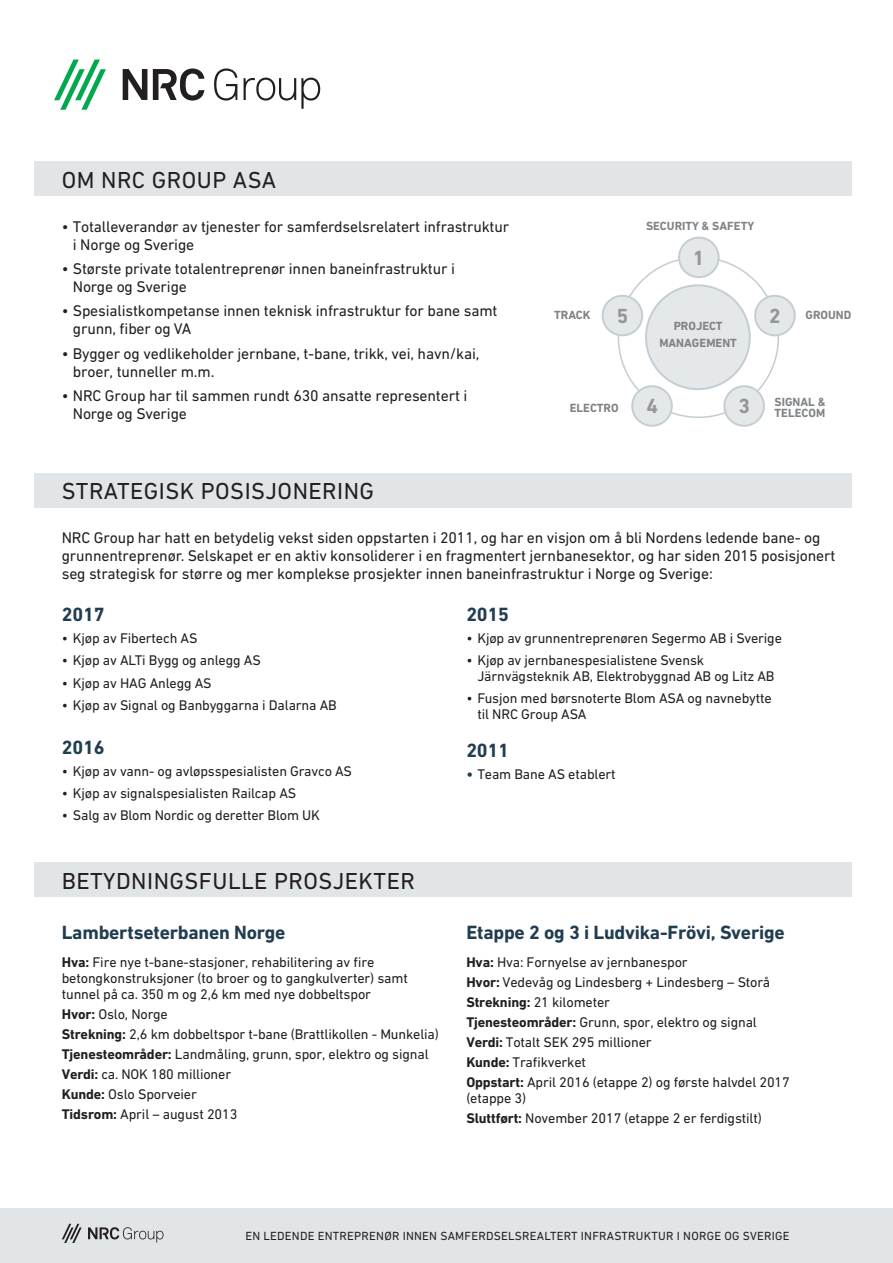
<style>
.page{position:relative;width:893px;height:1263px;background:#fff}
.page>*{position:absolute;margin:0;border:0;box-sizing:border-box;transform-origin:0 0}
.Mellomtittel_color{font:23.55px "DIN Next CYR";letter-spacing:.02em;color:#231f20}
.t1{font:700 20.85px "DIN Next CYR";color:#949699}
.t2{font:700 19.5px "DIN Next CYR";letter-spacing:-.01em;color:#213d50}
.t3{font:15.75px/18px "DIN Next CYR";letter-spacing:-.01em;color:#231f20}
.t4{font:14.25px/15.8px "DIN Next CYR";letter-spacing:-.01em;color:#231f20}
.t5{font:12px "DIN Next CYR";letter-spacing:.02em;color:#231f20}
.t6{font:700 12px/17.1px "DIN Next CYR";color:#808385;text-align:center}
.s1{font-weight:700;color:#213d50}
.s2{font-weight:700}
</style>
<div class="page">
<svg style="left:54px;top:60px;width:52px;height:50px"></svg>
<svg style="left:123px;top:69px;width:24px;height:31px"></svg>
<svg style="left:153px;top:68px;width:51px;height:33px"></svg>
<svg style="left:214px;top:68px;width:23px;height:33px"></svg>
<svg style="left:244px;top:78px;width:76px;height:31px"></svg>
<div style="left:34px;top:863px;width:817px;height:34px;background:#e1e5e8"></div>
<div style="left:0;top:1209px;width:893px;height:54px;background:#e1e5e8"></div>
<div style="left:34px;top:162px;width:817px;height:34px;background:#e1e5e8"></div>
<div style="left:34px;top:473px;width:817px;height:34px;background:#e1e5e8"></div>
<div style="left:646px;top:285px;width:104px;height:104px;background:#e5e8e9;border-radius:50%"></div>
<div style="left:645px;top:284px;width:106px;height:106px;border:2px solid #c5ced3;border-radius:50%"></div>
<div style="left:679px;top:238px;width:40px;height:39px;background:#e5e8e9;border-radius:50%"></div>
<div style="left:678px;top:237px;width:42px;height:41px;border:2px solid #c5ced3;border-radius:50%"></div>
<div style="left:755px;top:296px;width:40px;height:39px;background:#e5e8e9;border-radius:50%"></div>
<div style="left:754px;top:295px;width:42px;height:41px;border:2px solid #c5ced3;border-radius:50%"></div>
<div style="left:603px;top:296px;width:39px;height:39px;background:#e5e8e9;border-radius:50%"></div>
<div style="left:602px;top:295px;width:41px;height:41px;border:2px solid #c5ced3;border-radius:50%"></div>
<div style="left:724px;top:386px;width:40px;height:40px;background:#e5e8e9;border-radius:50%"></div>
<div style="left:723px;top:385px;width:42px;height:42px;border:2px solid #c5ced3;border-radius:50%"></div>
<div style="left:632px;top:386px;width:40px;height:40px;background:#e5e8e9;border-radius:50%"></div>
<div style="left:631px;top:385px;width:42px;height:42px;border:2px solid #c5ced3;border-radius:50%"></div>
<svg style="left:62px;top:1224px;width:20px;height:19px"></svg>
<svg style="left:88px;top:1227px;width:76px;height:15px"></svg>
<p class="Mellomtittel_color" style="left:62px;top:166px;width:216px">OM NRC GROUP ASA</p>
<p class="t3" style="left:73px;top:217px;width:438px;text-indent:-11px">• Totalleverandør av tjenester for samferdselsrelatert infrastruktur i Norge og Sverige</p>
<p class="t3" style="left:73px;top:259px;width:384px;text-indent:-11px">• Største private totalentreprenør innen baneinfrastruktur i<br>Norge og Sverige</p>
<p class="t3" style="left:73px;top:302px;width:426px;text-indent:-11px">• Spesialistkompetanse innen teknisk infrastruktur for bane samt grunn, fiber og VA</p>
<p class="t3" style="left:73px;top:344px;width:408px;text-indent:-11px">• Bygger og vedlikeholder jernbane, t-bane, trikk, vei, havn/kai, broer, tunneller m.m.</p>
<p class="t3" style="left:73px;top:386px;width:396px;text-indent:-11px">• NRC Group har til sammen rundt 630 ansatte representert i<br>Norge og Sverige</p>
<p class="Mellomtittel_color" style="left:62px;top:478px;width:314px">STRATEGISK POSISJONERING</p>
<p class="t6" style="left:554px;top:306px;width:38px">TRACK</p>
<p class="t1" style="left:617px;top:304px;width:13px">5</p>
<p class="t6" style="left:646px;top:217px;width:110px">SECURITY &amp; SAFETY</p>
<p class="t1" style="left:693px;top:246px;width:13px">1</p>
<p class="t6" style="left:659px;top:317px;width:79px">PROJECT<br>MANAGEMENT</p>
<p class="t1" style="left:769px;top:304px;width:13px">2</p>
<p class="t6" style="left:805px;top:306px;width:47px">GROUND</p>
<p class="t6" style="left:570px;top:399px;width:50px">ELECTRO</p>
<p class="t1" style="left:646px;top:394px;width:13px">4</p>
<p class="t1" style="left:738px;top:394px;width:13px">3</p>
<p class="t6" style="left:775px;top:396px;width:53px;line-height:11.1px;text-align:left">SIGNAL &amp;<br>TELECOM</p>
<p class="t3" style="left:62px;top:529px;width:775px">NRC Group har hatt en betydelig vekst siden oppstarten i 2011, og har en visjon om å bli Nordens ledende bane- og grunnentreprenør. Selskapet er en aktiv konsoliderer i en fragmentert jernbanesektor, og har siden 2015 posisjonert seg strategisk for større og mer komplekse prosjekter innen baneinfrastruktur i Norge og Sverige:</p>
<p class="t2" style="left:62px;top:603px;width:44px">2017</p>
<p class="t4" style="left:62px;top:630px;width:137px">• Kjøp av Fibertech AS</p>
<p class="t4" style="left:62px;top:652px;width:200px">• Kjøp av ALTi Bygg og anlegg AS</p>
<p class="t4" style="left:62px;top:675px;width:151px">• Kjøp av HAG Anlegg AS</p>
<p class="t4" style="left:62px;top:697px;width:277px">• Kjøp av Signal og Banbyggarna i Dalarna AB</p>
<p class="t2" style="left:62px;top:736px;width:44px">2016</p>
<p class="t4" style="left:62px;top:763px;width:292px">• Kjøp av vann- og avløpsspesialisten Gravco AS</p>
<p class="t4" style="left:62px;top:785px;width:236px">• Kjøp av signalspesialisten Railcap AS</p>
<p class="t4" style="left:62px;top:807px;width:260px">• Salg av Blom Nordic og deretter Blom UK</p>
<p class="Mellomtittel_color" style="left:62px;top:867px;width:355px">BETYDNINGSFULLE PROSJEKTER</p>
<p class="t2" style="left:466px;top:603px;width:44px">2015</p>
<p class="t4" style="left:466px;top:630px;width:317px">• Kjøp av grunnentreprenøren Segermo AB i Sverige</p>
<p class="t4" style="left:477px;top:652px;width:299px;text-indent:-11px">• Kjøp av jernbanespesialistene Svensk<br>Järnvägsteknik AB, Elektrobyggnad AB og Litz AB</p>
<p class="t4" style="left:477px;top:690px;width:296px;text-indent:-11px">• Fusjon med børsnoterte Blom ASA og navnebytte til NRC Group ASA</p>
<p class="t2" style="left:466px;top:739px;width:44px">2011</p>
<p class="t4" style="left:466px;top:766px;width:151px"><span class="s1">•</span> Team Bane AS etablert</p>
<p class="t2" style="left:62px;top:920px;width:225px">Lambertseterbanen Norge</p>
<p class="t2" style="left:466px;top:920px;width:320px">Etappe 2 og 3 i Ludvika-Frövi, Sverige</p>
<p class="t4" style="left:62px;top:954px;width:348px"><span class="s2">Hva:</span> Fire nye t-bane-stasjoner, rehabilitering av fire betongkonstruksjoner (to broer og to gangkulverter) samt tunnel på ca. 350 m og 2,6 km med nye dobbeltspor</p>
<p class="t4" style="left:62px;top:1006px;width:108px"><span class="s2">Hvor:</span> Oslo, Norge</p>
<p class="t4" style="left:62px;top:1026px;width:379px"><span class="s2">Strekning:</span> 2,6 km dobbeltspor t-bane (Brattlikollen - Munkelia)</p>
<p class="t4" style="left:62px;top:1046px;width:368px"><span class="s2">Tjenesteområder:</span> Landmåling, grunn, spor, elektro og signal</p>
<p class="t4" style="left:62px;top:1066px;width:171px"><span class="s2">Verdi:</span> ca. NOK 180 millioner</p>
<p class="t4" style="left:62px;top:1086px;width:137px"><span class="s2">Kunde:</span> Oslo Sporveier</p>
<p class="t4" style="left:62px;top:1106px;width:177px"><span class="s2">Tidsrom:</span> April – august 2013</p>
<p class="t4" style="left:466px;top:954px;width:223px"><span class="s2">Hva:</span> Hva: Fornyelse av jernbanespor</p>
<p class="t4" style="left:466px;top:974px;width:305px"><span class="s2">Hvor:</span> Vedevåg og Lindesberg + Lindesberg – Storå</p>
<p class="t4" style="left:466px;top:994px;width:145px"><span class="s2">Strekning:</span> 21 kilometer</p>
<p class="t4" style="left:466px;top:1014px;width:292px"><span class="s2">Tjenesteområder:</span> Grunn, spor, elektro og signal</p>
<p class="t4" style="left:466px;top:1034px;width:187px"><span class="s2">Verdi:</span> Totalt SEK 295 millioner</p>
<p class="t4" style="left:466px;top:1054px;width:121px"><span class="s2">Kunde:</span> Trafikverket</p>
<p class="t4" style="left:466px;top:1074px;width:325px"><span class="s2">Oppstart:</span> April 2016 (etappe 2) og første halvdel 2017 (etappe 3)</p>
<p class="t4" style="left:466px;top:1110px;width:297px"><span class="s2">Sluttført:</span> November 2017 (etappe 2 er ferdigstilt)</p>
<p class="t5" style="left:245px;top:1228px;width:546px">EN LEDENDE ENTREPRENØR INNEN SAMFERDSELSREALTERT INFRASTRUKTUR I NORGE OG SVERIGE</p>
</div>
